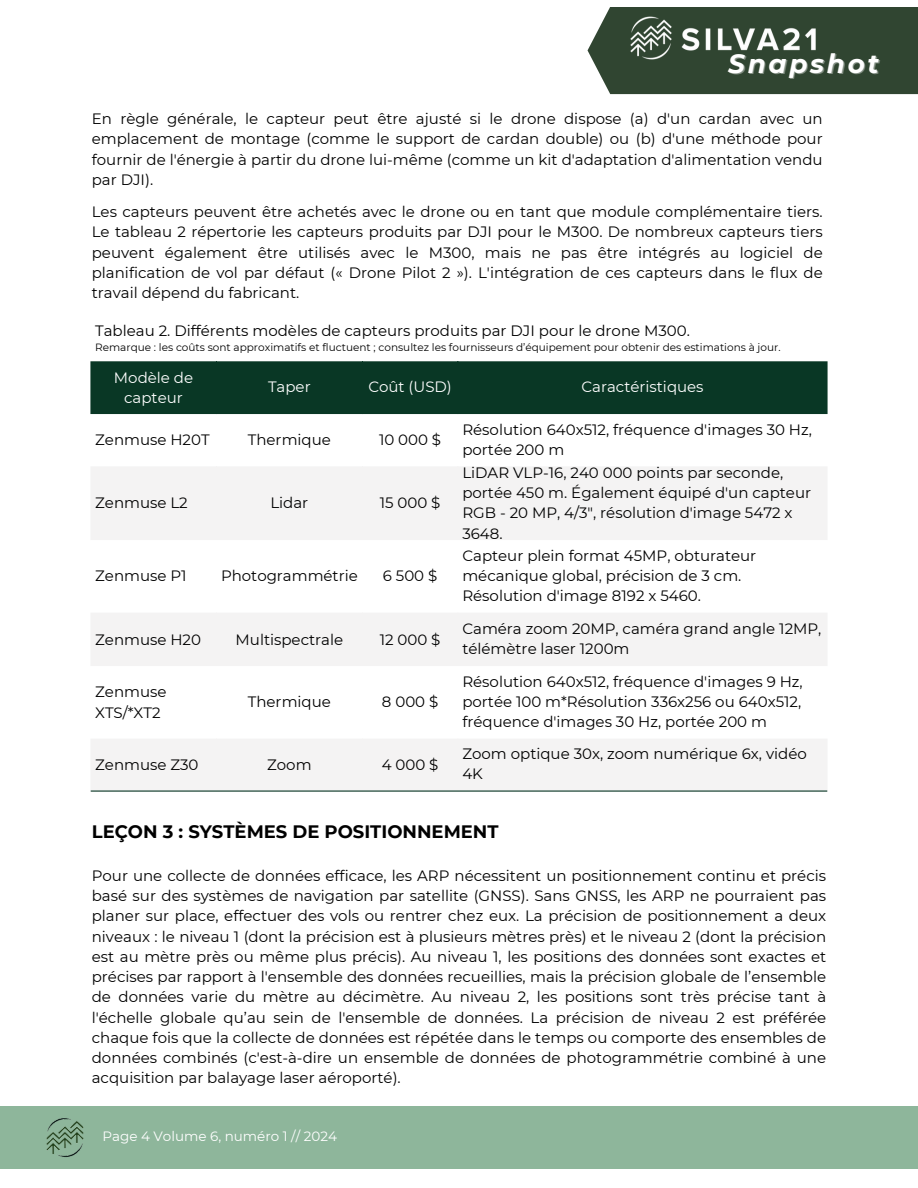
<style>
.page{position:relative;width:918px;height:1188px;background:#fff}
.page>*{position:absolute;margin:0;border:0;box-sizing:border-box;transform-origin:0 0}
.t1{font:italic 700 26.4px "Montserrat";letter-spacing:.1em;color:#fff}
.t2{font:700 18px "Montserrat";color:#000}
.t3{font:15px/20.2px "Montserrat";color:#000}
.t4{font:15px/20.1px "Montserrat";color:#fff;text-align:center}
.t5{font:13.5px "Montserrat";color:#fff}
.t6{font:10.5px "Montserrat";color:#000}
</style>
<div class="page">
<div style="left:0;top:1106px;width:918px;height:63px;background:#8eb69b"></div>
<img style="left:46px;top:1118px;width:38px;height:39px">
<svg style="left:91px;top:414px;width:736px;height:1px"></svg>
<div style="left:91px;top:361px;width:737px;height:53px;background:#093725"></div>
<svg style="left:91px;top:466px;width:737px;height:325px;fill:#f4f3f3"></svg>
<hr style="left:91px;top:791px;width:736px;height:1px;background:#093725">
<div style="left:588px;top:7px;width:330px;height:87px;background:#304531"></div>
<img style="left:630px;top:16px;width:186px;height:44px">
<p class="t1" style="left:728px;top:47px;width:152px">Snapshot</p>
<h2 class="t3" style="left:92px;top:109px;width:732px;text-align:justify">En règle générale, le capteur peut être ajusté si le drone dispose (a) d'un cardan avec un emplacement de montage (comme le support de cardan double) ou (b) d'une méthode pour fournir de l'énergie à partir du drone lui-même (comme un kit d'adaptation d'alimentation vendu par DJI).</h2>
<h3 class="t3" style="left:92px;top:202px;width:732px;text-align:justify">Les capteurs peuvent être achetés avec le drone ou en tant que module complémentaire tiers.<br>Le tableau 2 répertorie les capteurs produits par DJI pour le M300. De nombreux capteurs tiers peuvent également être utilisés avec le M300, mais ne pas être intégrés au logiciel de planification de vol par défaut (« Drone Pilot 2 »). L'intégration de ces capteurs dans le flux de travail dépend du fabricant.</h3>
<h3 class="t3" style="left:95px;top:321px;width:596px">Tableau 2. Différents modèles de capteurs produits par DJI pour le drone M300.</h3>
<p class="t6" style="left:95px;top:341px;width:687px">Remarque : les coûts sont approximatifs et fluctuent ; consultez les fournisseurs d’équipement pour obtenir des estimations à jour.</p>
<p class="t4" style="left:114px;top:367px;width:81px">Modèle de capteur</p>
<p class="t4" style="left:268px;top:377px;width:44px">Taper</p>
<p class="t4" style="left:368px;top:377px;width:85px">Coût (USD)</p>
<p class="t4" style="left:582px;top:377px;width:124px">Caractéristiques</p>
<p class="t3" style="left:95px;top:430px;width:116px">Zenmuse H20T</p>
<p class="t3" style="left:248px;top:430px;width:85px">Thermique</p>
<p class="t3" style="left:379px;top:430px;width:64px">10 000 $</p>
<p class="t3" style="left:462px;top:419px;width:351px">Résolution 640x512, fréquence d'images 30 Hz, portée 200 m</p>
<p class="t3" style="left:95px;top:492px;width:94px">Zenmuse L2</p>
<p class="t3" style="left:270px;top:492px;width:39px">Lidar</p>
<p class="t3" style="left:380px;top:492px;width:62px">15 000 $</p>
<p class="t3" style="left:462px;top:463px;width:350px">LiDAR VLP-16, 240 000 points par seconde, portée 450 m. Également équipé d'un capteur RGB - 20 MP, 4/3", résolution d'image 5472 x 3648.</p>
<p class="t3" style="left:95px;top:566px;width:93px">Zenmuse P1</p>
<p class="t3" style="left:221px;top:566px;width:138px">Photogrammétrie</p>
<p class="t3" style="left:383px;top:566px;width:56px">6 500 $</p>
<p class="t3" style="left:462px;top:545px;width:295px">Capteur plein format 45MP, obturateur mécanique global, précision de 3 cm.<br>Résolution d'image 8192 x 5460.</p>
<p class="t3" style="left:95px;top:629px;width:107px">Zenmuse H20</p>
<p class="t3" style="left:236px;top:629px;width:109px">Multispectrale</p>
<p class="t3" style="left:380px;top:629px;width:62px">12 000 $</p>
<p class="t3" style="left:462px;top:619px;width:361px">Caméra zoom 20MP, caméra grand angle 12MP, télémètre laser 1200m</p>
<p class="t3" style="left:95px;top:682px;width:73px">Zenmuse<br>XTS/*XT2</p>
<p class="t3" style="left:248px;top:692px;width:85px">Thermique</p>
<p class="t3" style="left:382px;top:692px;width:58px">8 000 $</p>
<p class="t3" style="left:462px;top:671px;width:342px;text-align:justify">Résolution 640x512, fréquence d'images 9 Hz, portée 100 m*Résolution 336x256 ou 640x512, fréquence d'images 30 Hz, portée 200 m</p>
<p class="t3" style="left:95px;top:754px;width:105px">Zenmuse Z30</p>
<p class="t3" style="left:267px;top:754px;width:46px">Zoom</p>
<p class="t3" style="left:382px;top:754px;width:58px">4 000 $</p>
<p class="t3" style="left:462px;top:744px;width:346px">Zoom optique 30x, zoom numérique 6x, vidéo<br>4K</p>
<h1 class="t2" style="left:92px;top:821px;width:408px">LEÇON 3 : SYSTÈMES DE POSITIONNEMENT</h1>
<h3 class="t3" style="left:92px;top:865px;width:736px;text-align:justify">Pour une collecte de données efficace, les ARP nécessitent un positionnement continu et précis basé sur des systèmes de navigation par satellite (GNSS). Sans GNSS, les ARP ne pourraient pas planer sur place, effectuer des vols ou rentrer chez eux. La précision de positionnement a deux niveaux : le niveau 1 (dont la précision est à plusieurs mètres près) et le niveau 2 (dont la précision est au mètre près ou même plus précis). Au niveau 1, les positions des données sont exactes et précises par rapport à l'ensemble des données recueillies, mais la précision globale de l’ensemble de données varie du mètre au décimètre. Au niveau 2, les positions sont très précise tant à l'échelle globale qu’au sein de l'ensemble de données. La précision de niveau 2 est préférée chaque fois que la collecte de données est répétée dans le temps ou comporte des ensembles de données combinés (c'est-à-dire un ensemble de données de photogrammétrie combiné à une acquisition par balayage laser aéroporté).</h3>
<p class="t5" style="left:102px;top:1128px;width:236px">Page 4 Volume 6, numéro 1 // 2024</p>
</div>
